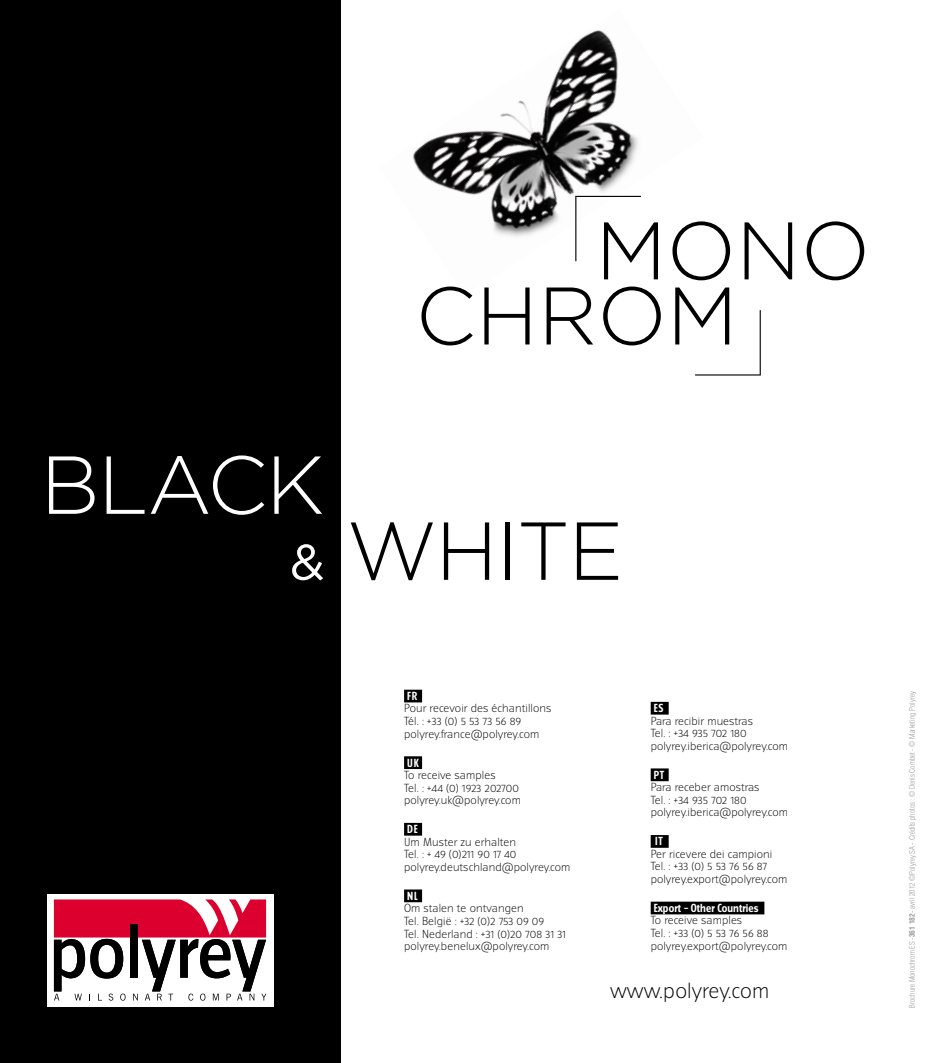
<style>
.page{position:relative;width:936px;height:1063px;background:#fff}
.page>*{position:absolute;margin:0;border:0;box-sizing:border-box;transform-origin:0 0}
.t1{font:300 81.9px/66px "Gotham";letter-spacing:-.02em;color:#fff}
.t2{font:300 19.65px "Turmino LF";letter-spacing:.005em;color:#000}
.t3{font:300 10.5px/12.6px "Turmino LF";letter-spacing:.005em;color:#000}
.t4{font:700 10.5px "Turmino LF";letter-spacing:.01em;color:#fff}
.t5{font:300 condensed 7.5px "Helvetica";color:#9c9e9f}
.s1{font-weight:400;font-size:50.1px}
.s2{color:#000}
.s3{font-weight:700}
</style>
<div class="page">
<img style="left:412px;top:30px;width:291px;height:257px">
<div style="left:0;top:0;width:340px;height:1063px;background:#000"></div>
<div style="left:47px;top:894px;width:226px;height:112px;background:#fff"></div>
<svg style="left:54px;top:899px;width:212px;height:102px"></svg>
<svg style="left:575px;top:196px;width:289px;height:84px"></svg>
<svg style="left:421px;top:287px;width:339px;height:89px"></svg>
<div style="left:404px;top:690px;width:18px;height:12px;background:#000"></div>
<div style="left:404px;top:756px;width:18px;height:13px;background:#000"></div>
<div style="left:404px;top:823px;width:18px;height:13px;background:#000"></div>
<div style="left:404px;top:889px;width:18px;height:13px;background:#000"></div>
<div style="left:650px;top:702px;width:18px;height:13px;background:#000"></div>
<div style="left:650px;top:768px;width:18px;height:13px;background:#000"></div>
<div style="left:650px;top:835px;width:18px;height:13px;background:#000"></div>
<div style="left:650px;top:902px;width:114px;height:12px;background:#000"></div>
<h1 class="t1" style="left:290px;top:450px;width:335px;text-indent:-249px">BLACK<br><span class="s1">&amp;</span> <span class="s2">WHITE</span></h1>
<p class="t4" style="left:407px;top:689px;width:11px">FR</p>
<p class="t3" style="left:404px;top:702px;width:149px">Pour recevoir des échantillons<br>Tél. : +33 (0) 5 53 73 56 89 polyrey.france@polyrey.com</p>
<p class="t4" style="left:407px;top:756px;width:13px">UK</p>
<p class="t3" style="left:404px;top:769px;width:118px">To receive samples<br>Tel. : +44 (0) 1923 202700 polyrey.uk@polyrey.com</p>
<p class="t4" style="left:407px;top:823px;width:12px">DE</p>
<p class="t3" style="left:404px;top:836px;width:168px">U m Muster zu erhalten<br>Tel. : + 49 (0)211 90 17 40 polyrey.deutschland@polyrey.com</p>
<p class="t4" style="left:407px;top:889px;width:12px">NL</p>
<p class="t3" style="left:404px;top:902px;width:163px">Om stalen te ontvangen<br>Tel. België : +32 (0)2 753 09 09<br>Tel. Nederland : +31 (0)20 708 31 31 polyrey.benelux@polyrey.com</p>
<p class="t4" style="left:653px;top:702px;width:11px">ES</p>
<p class="t3" style="left:650px;top:715px;width:139px">Para recibir muestras<br>Tel. : +34 935 702 180 polyrey.iberica@polyrey.com</p>
<p class="t4" style="left:653px;top:768px;width:12px">PT</p>
<p class="t3" style="left:650px;top:781px;width:139px">Para receber amostras<br>Tel. : +34 935 702 180 polyrey.iberica@polyrey.com</p>
<p class="t4" style="left:655px;top:835px;width:9px">IT</p>
<p class="t3" style="left:650px;top:848px;width:138px">Per ricevere dei campioni<br>Tel. : +33 (0) 5 53 76 56 87 polyrey.export@polyrey.com</p>
<p class="t4" style="left:653px;top:901px;width:106px">Export – Other Countries</p>
<p class="t3" style="left:650px;top:914px;width:138px">To receive samples<br>Tel. : +33 (0) 5 53 76 56 88 polyrey.export@polyrey.com</p>
<h2 class="t2" style="left:610px;top:980px;width:161px">www.polyrey.com</h2>
<p class="t5" style="left:907px;top:1008px;width:318px;rotate:-90deg">Brochure Monochrom ES -<span class="s3">361 182</span>- avril 2012 ©Polyrey SA - Crédits photos : © Denis Combet - © Marketing Polyrey</p>
</div>
